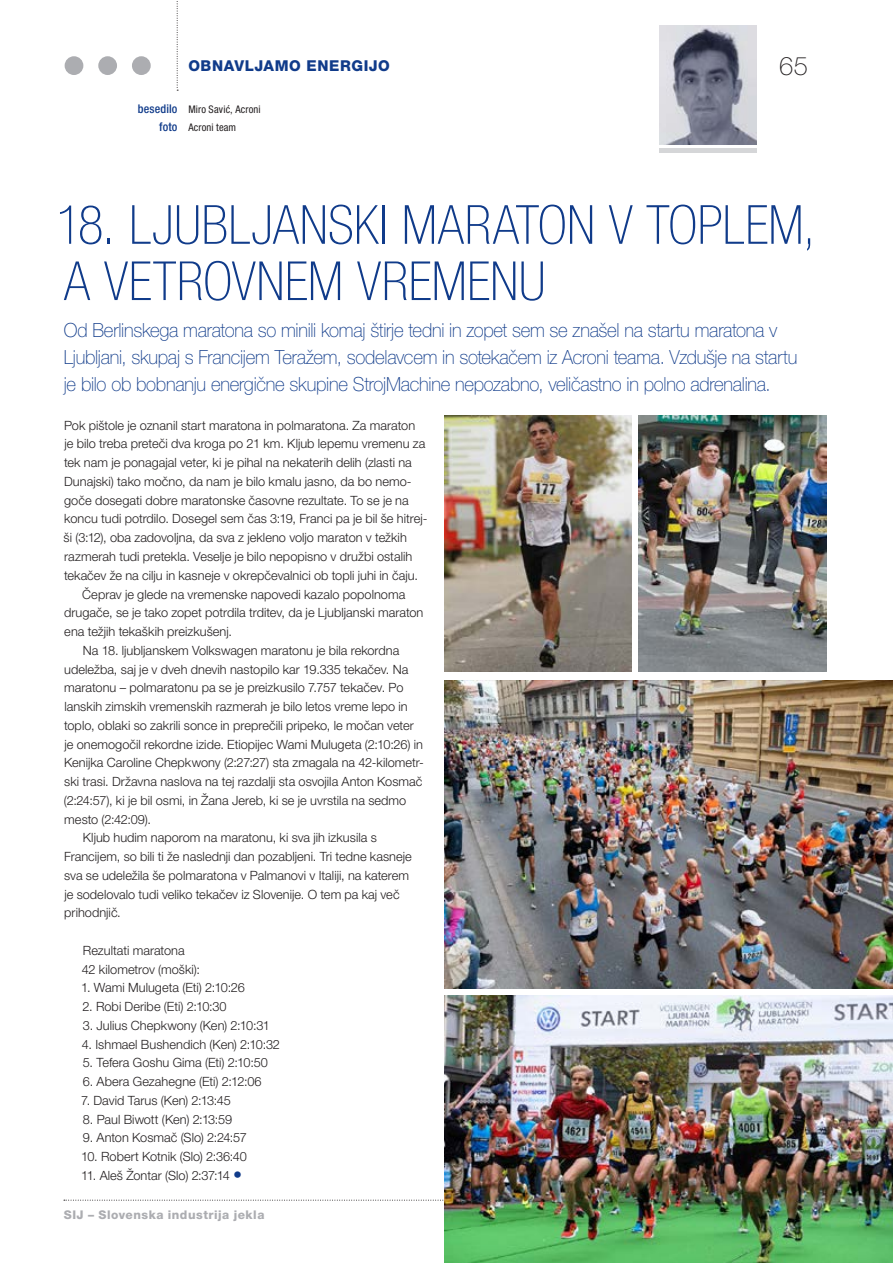
<style>
.page{position:relative;width:893px;height:1263px;background:#fff}
.page>*{position:absolute;margin:0;border:0;box-sizing:border-box;transform-origin:0 0}
.t1{font:100 condensed 54px/56.2px "Helvetica Neue LT Pro";letter-spacing:.005em;color:#103b8a}
.t2{font:100 25.5px "Helvetica Neue LT Pro";color:#231f20}
.t3{font:100 19.5px/27px "Helvetica Neue LT Pro";letter-spacing:-.015em;color:#103b8a;scale:.95 1}
.t4{font:800 15px "Helvetica Neue LT Pro";letter-spacing:.04em;color:#103b8a}
.t5{font:300 12.75px/18.8px "Helvetica Neue LT Pro";color:#231f20}
.t6{font:800 12px "Helvetica Neue LT Pro";letter-spacing:.045em;color:#acadb1}
.t7{font:500 condensed 12px/18.8px "Helvetica Neue LT Pro";letter-spacing:.015em;color:#103b8a;text-align:right}
.t8{font:condensed 10.5px "Helvetica Neue LT Pro";letter-spacing:.015em;color:#231f20}
.s1{font-weight:700;font-size:18px;color:#103b8a}
</style>
<div class="page">
<svg style="left:64px;top:1200px;width:380px;height:1px"></svg>
<div style="left:65px;top:56px;width:18px;height:19px;background:#acadb1;border-radius:50%"></div>
<div style="left:98px;top:56px;width:19px;height:19px;background:#acadb1;border-radius:50%"></div>
<div style="left:132px;top:56px;width:19px;height:19px;background:#acadb1;border-radius:50%"></div>
<svg style="left:177px;top:1px;width:1px;height:90px"></svg>
<hr style="left:659px;top:148px;width:98px;height:4px;background:#d5d6d8">
<img style="left:659px;top:26px;width:98px;height:119px">
<img style="left:444px;top:681px;width:449px;height:307px">
<img style="left:444px;top:416px;width:187px;height:255px">
<img style="left:639px;top:416px;width:187px;height:255px">
<img style="left:444px;top:995px;width:449px;height:268px">
<p class="t4" style="left:188px;top:57px;width:203px">OBNAVLJAMO ENERGIJO</p>
<h2 class="t2" style="left:779px;top:51px;width:30px">65</h2>
<p class="t7" style="left:138px;top:99px;width:41px">besedilo foto</p>
<p class="t8" style="left:188px;top:103px;width:74px">Miro Savić, Acroni</p>
<p class="t8" style="left:188px;top:121px;width:49px">Acroni team</p>
<h1 class="t1" style="left:56px;top:197px;width:761px">18. LJUBLJANSKI MARATON V TOPLEM,<br>A VETROVNEM VREMENU</h1>
<p class="t3" style="left:64px;top:316px;width:774px">Od Berlinskega maratona so minili komaj štirje tedni in zopet sem se znašel na startu maratona v<br>Ljubljani, skupaj s Francijem Teražem, sodelavcem in sotekačem iz Acroni teama. Vzdušje na startu je bilo ob bobnanju energične skupine StrojMachine nepozabno, veličastno in polno adrenalina.</p>
<p class="t5" style="left:64px;top:415px;width:353px">Pok pištole je oznanil start maratona in polmaratona. Za maraton</p>
<p class="t5" style="left:64px;top:434px;width:363px">je bilo treba preteči dva kroga po 21 km. Kljub lepemu vremenu za</p>
<p class="t5" style="left:64px;top:453px;width:349px">tek nam je ponagajal veter, ki je pihal na nekaterih delih (zlasti na</p>
<p class="t5" style="left:64px;top:472px;width:349px">Dunajski) tako močno, da nam je bilo kmalu jasno, da bo nemo-</p>
<p class="t5" style="left:64px;top:490px;width:346px">goče dosegati dobre maratonske časovne rezultate. To se je na</p>
<p class="t5" style="left:64px;top:509px;width:365px">koncu tudi potrdilo. Dosegel sem čas 3:19, Franci pa je bil še hitrej-</p>
<p class="t5" style="left:64px;top:528px;width:345px">ši (3:12), oba zadovoljna, da sva z jekleno voljo maraton v težkih</p>
<p class="t5" style="left:64px;top:547px;width:349px">razmerah tudi pretekla. Veselje je bilo nepopisno v družbi ostalih</p>
<p class="t5" style="left:64px;top:566px;width:355px">tekačev že na cilju in kasneje v okrepčevalnici ob topli juhi in čaju.</p>
<p class="t5" style="left:82px;top:584px;width:325px">Čeprav je glede na vremenske napovedi kazalo popolnoma</p>
<p class="t5" style="left:64px;top:603px;width:361px">drugače, se je tako zopet potrdila trditev, da je Ljubljanski maraton</p>
<p class="t5" style="left:64px;top:622px;width:169px">ena težjih tekaških preizkušenj.</p>
<p class="t5" style="left:83px;top:641px;width:318px">Na 18. ljubljanskem Volkswagen maratonu je bila rekordna</p>
<p class="t5" style="left:64px;top:659px;width:345px">udeležba, saj je v dveh dnevih nastopilo kar 19.335 tekačev. Na</p>
<p class="t5" style="left:64px;top:678px;width:341px">maratonu – polmaratonu pa se je preizkusilo 7.757 tekačev. Po</p>
<p class="t5" style="left:64px;top:697px;width:345px">lanskih zimskih vremenskih razmerah je bilo letos vreme lepo in</p>
<p class="t5" style="left:64px;top:716px;width:351px">toplo, oblaki so zakrili sonce in preprečili pripeko, le močan veter</p>
<p class="t5" style="left:64px;top:734px;width:360px">je onemogočil rekordne izide. Etiopijec Wami Mulugeta (2:10:26) in</p>
<p class="t5" style="left:64px;top:753px;width:361px">Kenijka Caroline Chepkwony (2:27:27) sta zmagala na 42-kilometr-</p>
<p class="t5" style="left:64px;top:772px;width:360px">ski trasi. Državna naslova na tej razdalji sta osvojila Anton Kosmač</p>
<p class="t5" style="left:64px;top:791px;width:344px">(2:24:57), ki je bil osmi, in Žana Jereb, ki se je uvrstila na sedmo</p>
<p class="t5" style="left:64px;top:809px;width:88px">mesto (2:42:09).</p>
<p class="t5" style="left:83px;top:828px;width:295px">Kljub hudim naporom na maratonu, ki sva jih izkusila s</p>
<p class="t5" style="left:64px;top:847px;width:349px">Francijem, so bili ti že naslednji dan pozabljeni. Tri tedne kasneje</p>
<p class="t5" style="left:64px;top:866px;width:347px">sva se udeležila še polmaratona v Palmanovi v Italiji, na katerem</p>
<p class="t5" style="left:64px;top:884px;width:337px">je sodelovalo tudi veliko tekačev iz Slovenije. O tem pa kaj več</p>
<p class="t5" style="left:64px;top:903px;width:58px">prihodnjič.</p>
<p class="t5" style="left:82px;top:941px;width:120px">Rezultati maratona<br>42 kilometrov (moški):</p>
<p class="t5" style="left:81px;top:978px;width:165px">1. Wami Mulugeta (Eti) 2:10:26</p>
<p class="t5" style="left:83px;top:997px;width:146px">2. Robi Deribe (Eti) 2:10:30</p>
<p class="t5" style="left:83px;top:1016px;width:189px">3. Julius Chepkwony (Ken) 2:10:31</p>
<p class="t5" style="left:82px;top:1034px;width:200px">4. Ishmael Bushendich (Ken) 2:10:32</p>
<p class="t5" style="left:83px;top:1053px;width:187px">5. Tefera Goshu Gima (Eti) 2:10:50</p>
<p class="t5" style="left:83px;top:1072px;width:180px">6. Abera Gezahegne (Eti) 2:12:06</p>
<p class="t5" style="left:81px;top:1091px;width:151px">7. David Tarus (Ken) 2:13:45</p>
<p class="t5" style="left:83px;top:1109px;width:151px">8. Paul Biwott (Ken) 2:13:59</p>
<p class="t5" style="left:83px;top:1128px;width:166px">9. Anton Kosmač (Slo) 2:24:57</p>
<p class="t5" style="left:81px;top:1147px;width:168px">10. Robert Kotnik (Slo) 2:36:40</p>
<p class="t5" style="left:81px;top:1166px;width:163px">11. Aleš Žontar (Slo) 2:37:14 <span class="s1">•</span></p>
<p class="t6" style="left:64px;top:1207px;width:202px">SIJ – Slovenska industrija jekla</p>
</div>
